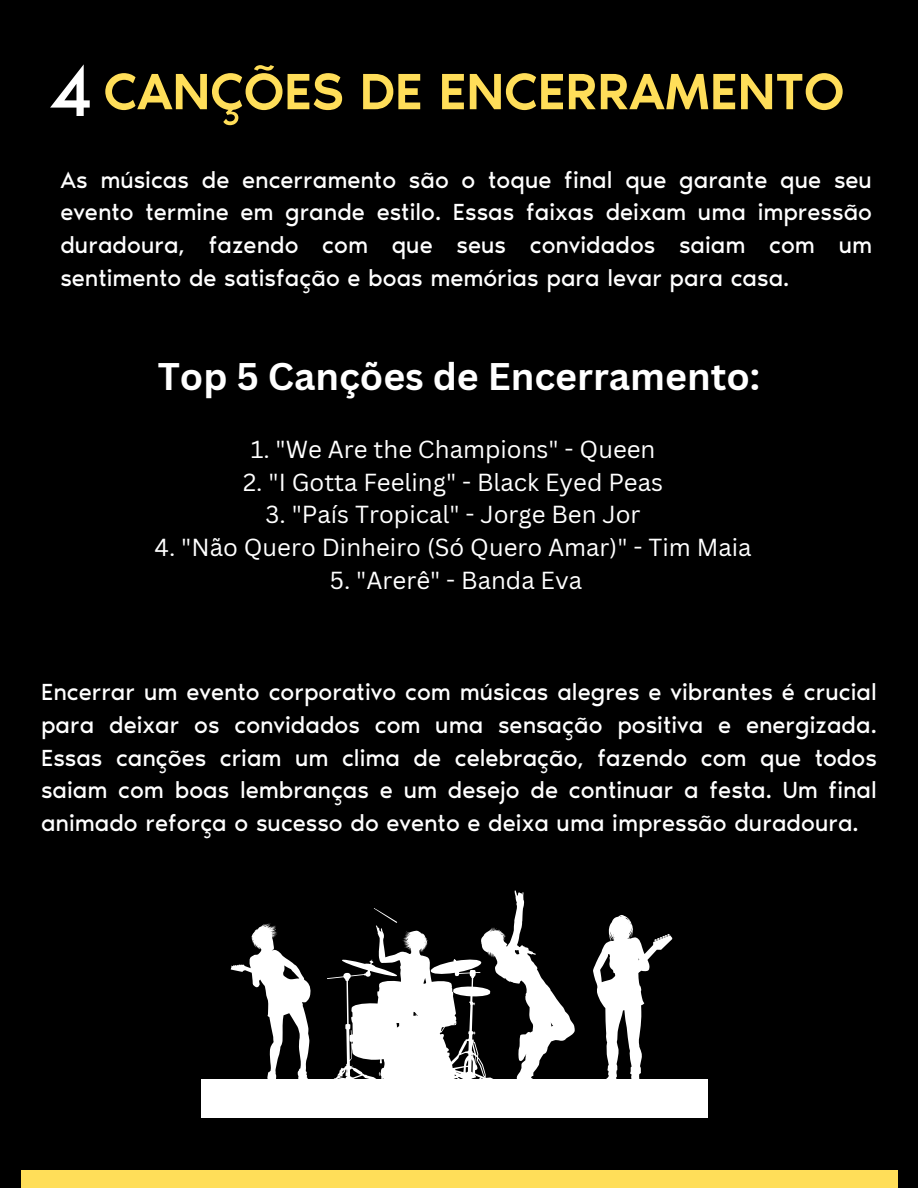
<style>
.page{position:relative;width:918px;height:1188px;background:#000}
.page>*{position:absolute;margin:0;border:0;box-sizing:border-box;transform-origin:0 0}
.t1{font:75px "Noir Pro";color:#fff}
.t2{font:500 52.5px "Noir Pro";color:#ffde59}
.t3{font:700 37.5px "Canva Sans";color:#fff}
.t4{font:24px/32.7px "Noir Pro";color:#fff;text-align:justify}
.t5{font:24px "Canva Sans";color:#fff}
</style>
<div class="page">
<div style="left:21px;top:1171px;width:876px;height:17px;background:#ffde59"></div>
<div style="left:201px;top:1079px;width:507px;height:39px;background:#fff"></div>
<svg style="left:593px;top:915px;width:79px;height:164px"></svg>
<svg style="left:231px;top:890px;width:344px;height:189px"></svg>
<h1 class="t1" style="left:48px;top:45px;width:47px">4</h1>
<p class="t2" style="left:104px;top:60px;width:742px">CANÇÕES DE ENCERRAMENTO</p>
<p class="t4" style="left:60px;top:163px;width:813px">As músicas de encerramento são o toque final que garante que seu evento termine em grande estilo. Essas faixas deixam uma impressão duradoura, fazendo com que seus convidados saiam com um sentimento de satisfação e boas memórias para levar para casa.</p>
<h2 class="t3" style="left:158px;top:350px;width:604px">Top 5 Canções de Encerramento:</h2>
<p class="t5" style="left:251px;top:433px;width:406px">1. "We Are the Champions" - Queen</p>
<p class="t5" style="left:243px;top:465px;width:421px">2. "I Gotta Feeling" - Black Eyed Peas</p>
<p class="t5" style="left:266px;top:498px;width:377px">3. "País Tropical" - Jorge Ben Jor</p>
<p class="t5" style="left:155px;top:530px;width:599px">4. "Não Quero Dinheiro (Só Quero Amar)" - Tim Maia</p>
<p class="t5" style="left:330px;top:563px;width:254px">5. "Arerê" - Banda Eva</p>
<p class="t4" style="left:41px;top:676px;width:837px">Encerrar um evento corporativo com músicas alegres e vibrantes é crucial para deixar os convidados com uma sensação positiva e energizada.<br>Essas canções criam um clima de celebração, fazendo com que todos saiam com boas lembranças e um desejo de continuar a festa. Um final animado reforça o sucesso do evento e deixa uma impressão duradoura.</p>
</div>
